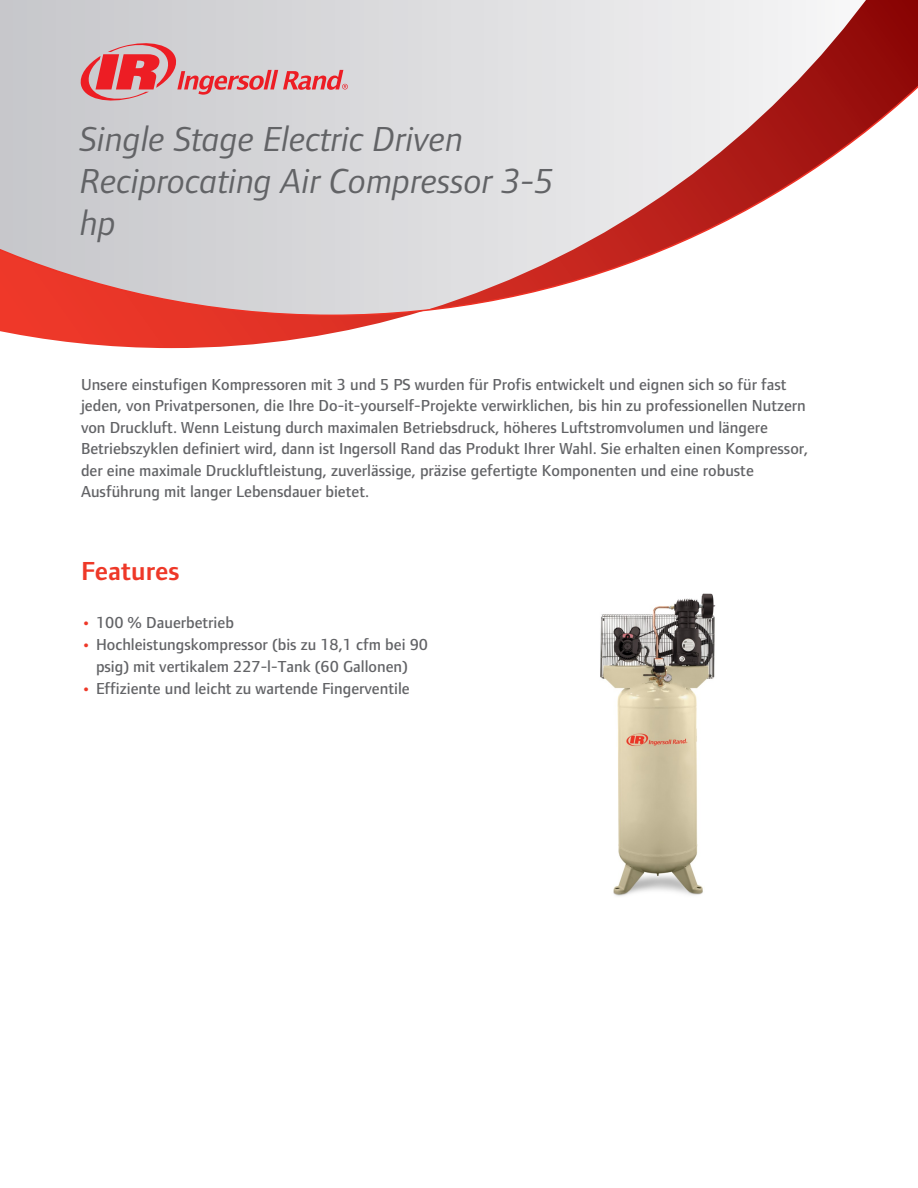
<style>
.page{position:relative;width:918px;height:1188px;background:#fff}
.page>*{position:absolute;margin:0;border:0;box-sizing:border-box;transform-origin:0 0}
.t1{font:italic 36px/41.5px "Foundry Form Sans";color:#626366}
.t2{font:600 27px "Foundry Form Sans";color:#ee3828}
.t3{font:500 16.5px/21.5px "Foundry Form Sans";color:#626366}
.s1{font-weight:700;color:#ee3828}
</style>
<div class="page">
<svg style="left:0;top:0;width:918px;height:348px"></svg>
<svg style="left:0;top:71px;width:918px;height:245px"></svg>
<svg style="left:81px;top:43px;width:267px;height:58px;background:#d8a4a8"></svg>
<img style="left:600px;top:593px;width:116px;height:304px">
<h1 class="t1" style="left:80px;top:119px;width:475px">Single Stage Electric Driven<br>Reciprocating Air Compressor 3-5 hp</h1>
<p class="t3" style="left:81px;top:374px;width:729px">Unsere einstufigen Kompressoren mit 3 und 5 PS wurden für Profis entwickelt und eignen sich so für fast jeden, von Privatpersonen, die Ihre Do-it-yourself-Projekte verwirklichen, bis hin zu professionellen Nutzern von Druckluft. Wenn Leistung durch maximalen Betriebsdruck, höheres Luftstromvolumen und längere Betriebszyklen definiert wird, dann ist Ingersoll Rand das Produkt Ihrer Wahl. Sie erhalten einen Kompressor, der eine maximale Druckluftleistung, zuverlässige, präzise gefertigte Komponenten und eine robuste Ausführung mit langer Lebensdauer bietet.</p>
<h2 class="t2" style="left:81px;top:556px;width:100px">Features</h2>
<p class="t3" style="left:81px;top:613px;width:154px"><span class="s1">•</span> 100 % Dauerbetrieb</p>
<p class="t3" style="left:81px;top:634px;width:349px;text-align:center"><span class="s1">•</span> Hochleistungskompressor (bis zu 18,1 cfm bei 90 psig) mit vertikalem 227-l-Tank (60 Gallonen)</p>
<p class="t3" style="left:81px;top:678px;width:330px"><span class="s1">•</span> Effiziente und leicht zu wartende Fingerventile</p>
</div>
